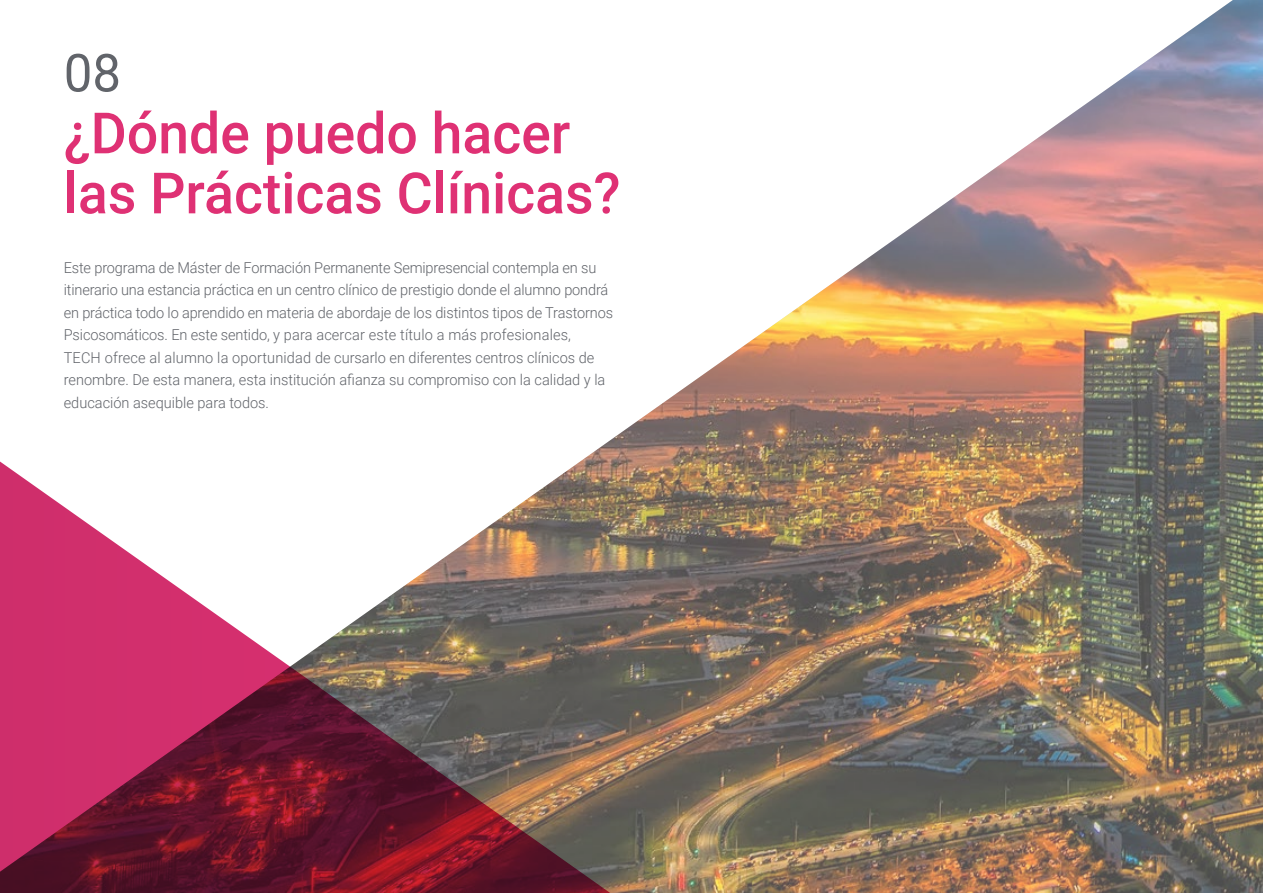
<style>
.page{position:relative;width:1263px;height:893px;background:#fff}
.page>*{position:absolute;margin:0;border:0;box-sizing:border-box;transform-origin:0 0}
.t1{font:500 57px/60px "Roboto";color:#df3174}
.t2{font:52.5px "Roboto";color:#61646a}
.t3{font:300 15px/22.5px "Roboto";letter-spacing:-.01em;color:#61646a}
</style>
<div class="page">
<img style="left:602px;top:0;width:661px;height:893px">
<svg style="left:0;top:446px;width:640px;height:447px"></svg>
<h2 class="t2" style="left:64px;top:36px;width:59px">08</h2>
<h1 class="t1" style="left:64px;top:101px;width:558px">¿Dónde puedo hacer las Prácticas Clínicas?</h1>
<p class="t3" style="left:64px;top:255px;width:551px">Este programa de Máster de Formación Permanente Semipresencial contempla en su itinerario una estancia práctica en un centro clínico de prestigio donde el alumno pondrá en práctica todo lo aprendido en materia de abordaje de los distintos tipos de Trastornos Psicosomáticos. En este sentido, y para acercar este título a más profesionales,<br>TECH ofrece al alumno la oportunidad de cursarlo en diferentes centros clínicos de renombre. De esta manera, esta institución afianza su compromiso con la calidad y la educación asequible para todos.</p>
</div>
